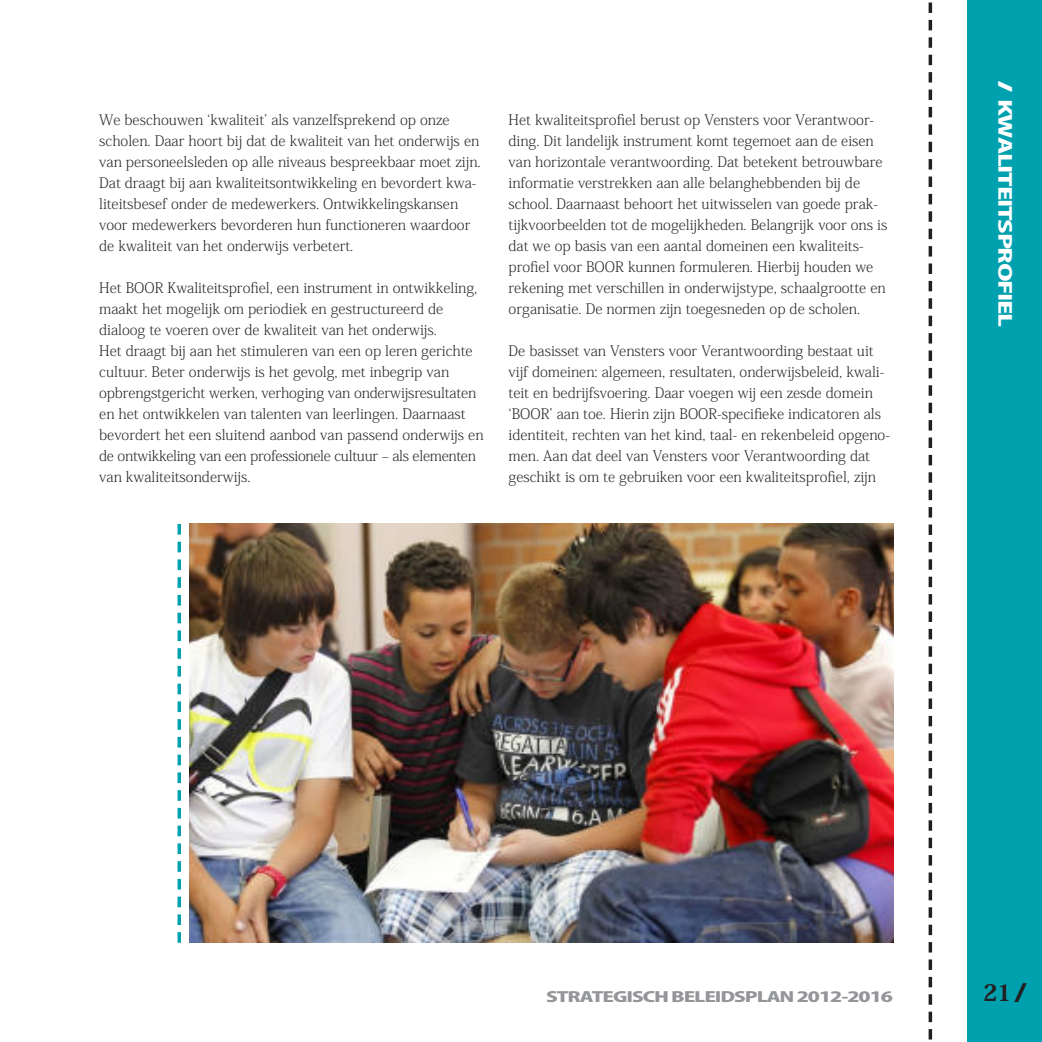
<style>
.page{position:relative;width:1042px;height:1042px;background:#fff}
.page>*{position:absolute;margin:0;border:0;box-sizing:border-box;transform-origin:0 0}
.t1{font:800 22.75px "Koz Min Pro";color:#231f20}
.t2{font:800 17.5px "Koz Go Pro";color:#fff;scale:1.5 1}
.t3{font:200 14.35px/21px "Koz Min Pro";color:#231f20}
.t4{font:800 14px "Koz Go Pro";letter-spacing:-.05em;color:#939598;scale:1.5 1}
.s1{font-size:16.45px}
.s2{font-family:"Koz Go Pro"}
</style>
<div class="page">
<svg style="left:928px;top:2px;width:4px;height:1038px"></svg>
<div style="left:967px;top:0;width:75px;height:1042px;background:#00a1af"></div>
<img style="left:189px;top:524px;width:704px;height:419px">
<svg style="left:177px;top:524px;width:4px;height:419px"></svg>
<p class="t3" style="left:99px;top:109px;width:383px">We beschouwen ‘kwaliteit’ als vanzelfsprekend op onze scholen. Daar hoort bij dat de kwaliteit van het onderwijs en van personeelsleden op alle niveaus bespreekbaar moet zijn.<br>Dat draagt bij aan kwaliteitsontwikkeling en bevordert kwa&shy;liteitsbesef onder de medewerkers. Ontwikkelingskansen voor medewerkers bevorderen hun functioneren waardoor de kwaliteit van het onderwijs verbetert.</p>
<p class="t3" style="left:99px;top:277px;width:386px">Het BOOR Kwaliteitsprofiel, een instrument in ontwikkeling, maakt het mogelijk om periodiek en gestructureerd de dialoog te voeren over de kwaliteit van het onderwijs.<br>Het draagt bij aan het stimuleren van een op leren gerichte cultuur. Beter onderwijs is het gevolg, met inbegrip van opbrengstgericht werken, verhoging van onderwijsresultaten en het ontwikkelen van talenten van leerlingen. Daarnaast bevordert het een sluitend aanbod van passend onderwijs en de ontwikkeling van een professionele cultuur – als elementen van kwaliteitsonderwijs.</p>
<p class="t3" style="left:508px;top:109px;width:380px">Het kwaliteitsprofiel berust op Vensters voor Verantwoor&shy;ding. Dit landelijk instrument komt tegemoet aan de eisen van horizontale verantwoording. Dat betekent betrouwbare informatie verstrekken aan alle belanghebbenden bij de school. Daarnaast behoort het uitwisselen van goede prak&shy;tijkvoorbeelden tot de mogelijkheden. Belangrijk voor ons is dat we op basis van een aantal domeinen een kwaliteits&shy;profiel voor BOOR kunnen formuleren. Hierbij houden we rekening met verschillen in onderwijstype, schaalgrootte en organisatie. De normen zijn toegesneden op de scholen.</p>
<p class="t3" style="left:508px;top:340px;width:383px">De basisset van Vensters voor Verantwoording bestaat uit vijf domeinen: algemeen, resultaten, onderwijsbeleid, kwali&shy;teit en bedrijfsvoering. Daar voegen wij een zesde domein ‘BOOR’ aan toe. Hierin zijn BOOR-specifieke indicatoren als identiteit, rechten van het kind, taal- en rekenbeleid opgeno&shy;men. Aan dat deel van Vensters voor Verantwoording dat geschikt is om te gebruiken voor een kwaliteitsprofiel, zijn</p>
<p class="t2" style="left:1016px;top:81px;width:164px;rotate:90deg"><span class="s1">//</span> KWALITEITSPROFIEL</p>
<p class="t4" style="left:546px;top:987px;width:233px">STRATEGISCH BELEIDSPLAN 2012-2016</p>
<h1 class="t1" style="left:983px;top:976px;width:45px">21 <span class="s2">/</span></h1>
</div>
